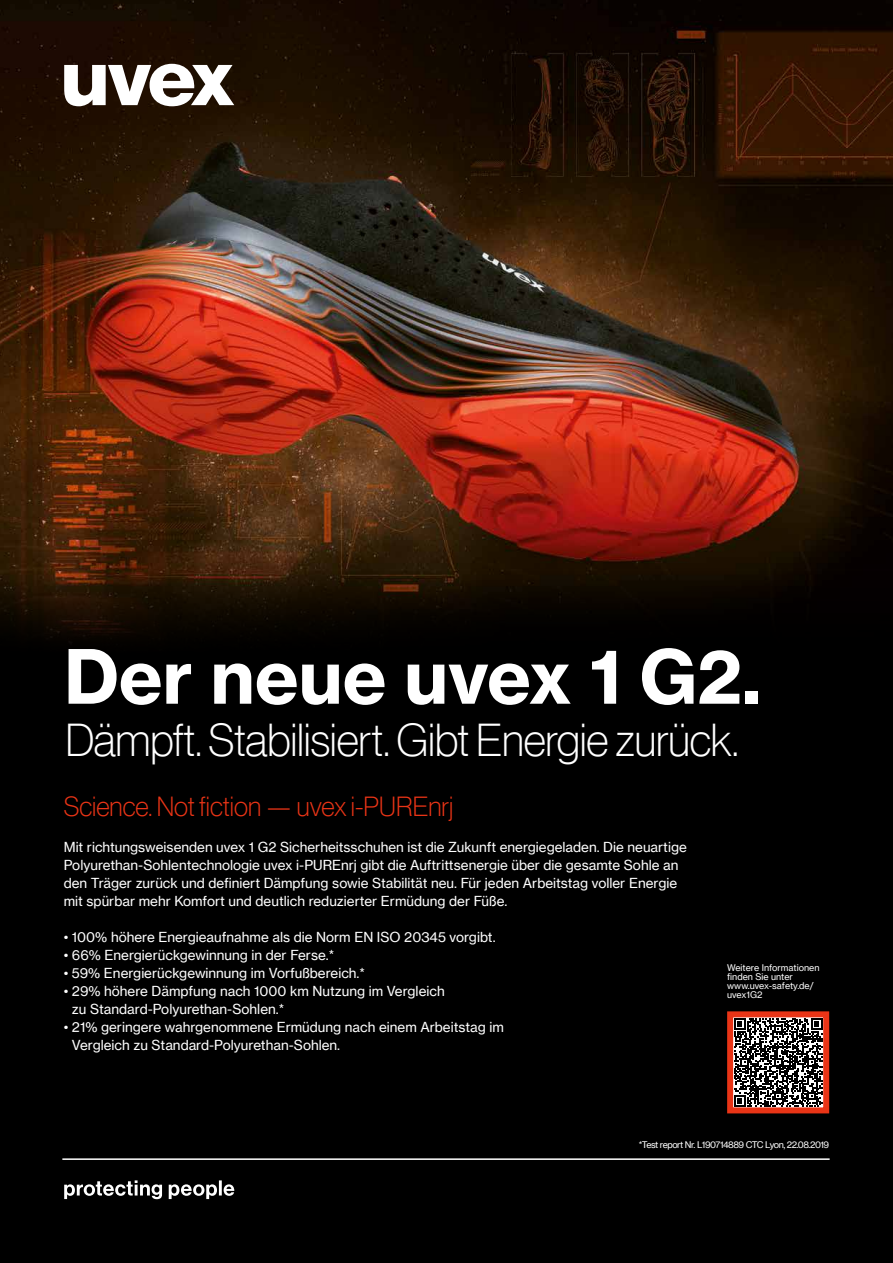
<style>
.page{position:relative;width:893px;height:1263px;background:#000}
.page>*{position:absolute;margin:0;border:0;box-sizing:border-box;transform-origin:0 0}
.t1{font:73.5px "N Haas Grotesk TX Pro 75 Bd";color:#fff}
.t2{font:45px "N Haas Grotesk DS Pro 35 X Lt";letter-spacing:-.005em;color:#fff}
.t3{font:27px "N Haas Grotesk DS Pro 35 X Lt";color:#e93416}
.t4{font:13.5px/18px "N Haas Grotesk TX Pro 55 Rg";color:#fff}
.t5{font:9px/9px "N Haas Grotesk TX Pro 55 Rg";letter-spacing:-.01em;color:#fff}
.t6{font:9px "N Haas Grotesk TX Pro 55 Rg";letter-spacing:-.05em;color:#fff}
</style>
<div class="page">
<img style="left:0;top:0;width:893px;height:644px">
<svg style="left:734px;top:1018px;width:88px;height:88px"></svg>
<div style="left:727px;top:1011px;width:102px;height:102px;border:6px solid #e93416"></div>
<svg style="left:64px;top:64px;width:170px;height:42px;background:#a9a39e"></svg>
<svg style="left:64px;top:1180px;width:170px;height:19px"></svg>
<hr style="left:62px;top:1158px;width:768px;height:2px;background:#fff">
<h1 class="t1" style="left:64px;top:630px;width:698px">Der neue uvex 1 G2.</h1>
<h2 class="t2" style="left:65px;top:715px;width:675px">Dämpft. Stabilisiert. Gibt Energie zurück.</h2>
<h3 class="t3" style="left:64px;top:792px;width:391px">Science. Not fiction — uvex i-PUREnrj</h3>
<p class="t4" style="left:64px;top:838px;width:625px">Mit richtungsweisenden uvex 1 G2 Sicherheitsschuhen ist die Zukunft energiegeladen. Die neuartige Polyurethan-Sohlentechnologie uvex i-PUREnrj gibt die Auftrittsenergie über die gesamte Sohle an den Träger zurück und definiert Dämpfung sowie Stabilität neu. Für jeden Arbeitstag voller Energie mit spürbar mehr Komfort und deutlich reduzierter Ermüdung der Füße.</p>
<p class="t4" style="left:64px;top:928px;width:433px">• 100% höhere Energieaufnahme als die Norm EN ISO 20345 vorgibt.</p>
<p class="t4" style="left:64px;top:946px;width:272px">• 66% Energierückgewinnung in der Ferse.*</p>
<p class="t4" style="left:64px;top:964px;width:303px">• 59% Energierückgewinnung im Vorfußbereich.*</p>
<p class="t4" style="left:72px;top:982px;width:374px;text-indent:-8px">• 29% höhere Dämpfung nach 1000 km Nutzung im Vergleich zu Standard-Polyurethan-Sohlen.*</p>
<p class="t4" style="left:72px;top:1018px;width:433px;text-indent:-8px">• 21% geringere wahrgenommene Ermüdung nach einem Arbeitstag im<br>Vergleich zu Standard-Polyurethan-Sohlen.</p>
<p class="t5" style="left:727px;top:963px;width:94px">Weitere Informationen finden Sie unter www.uvex-safety.de/ uvex1G2</p>
<p class="t6" style="left:639px;top:1139px;width:192px">*Test report Nr. L190714889 CTC Lyon, 22.08.2019</p>
</div>
